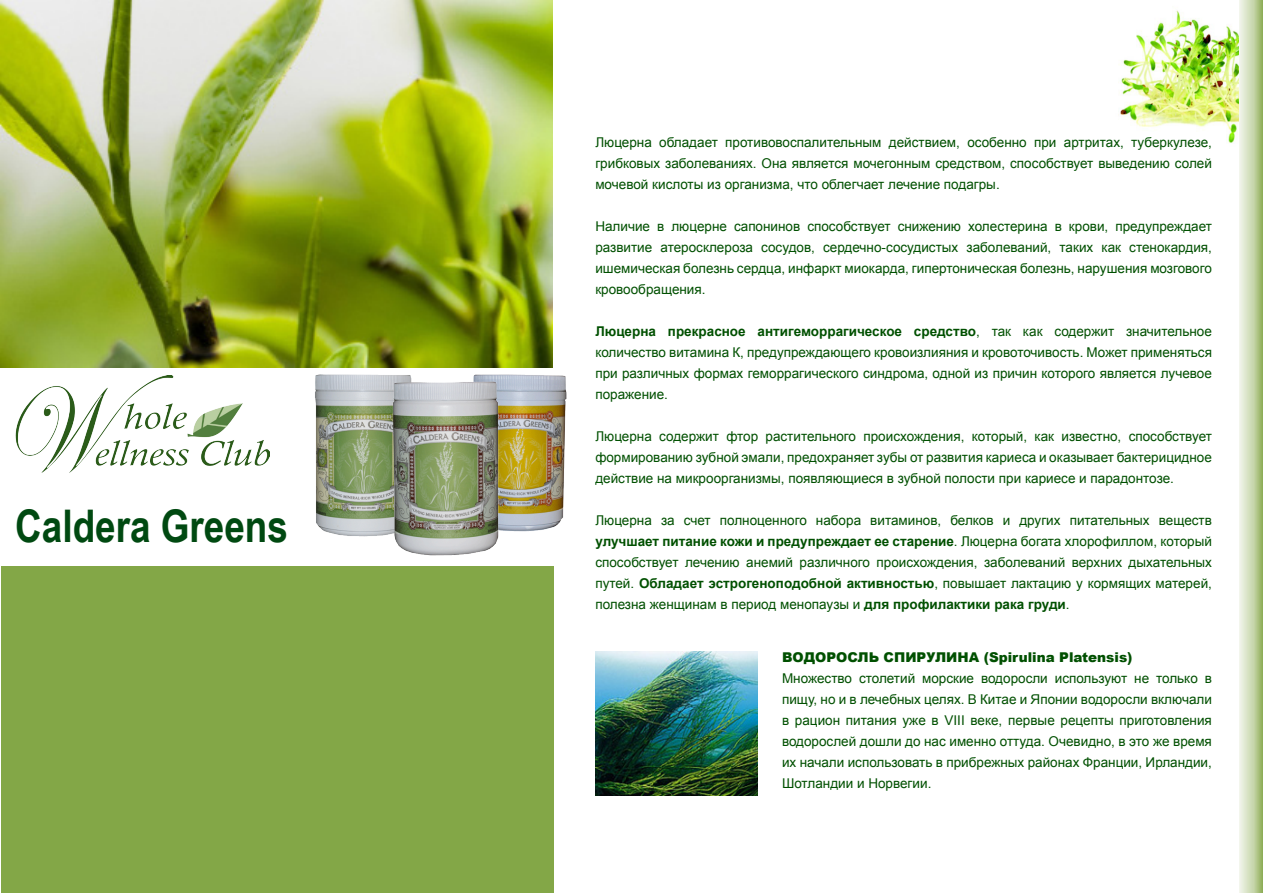
<style>
.page{position:relative;width:1263px;height:893px;background:#fff}
.page>*{position:absolute;margin:0;border:0;box-sizing:border-box;transform-origin:0 0}
.t1{font:700 45px "Arial Narrow";color:#004911}
.t2{font:13.5px/21px "Arial";color:#005000;text-align:justify}
.t3{font:900 13.5px "Arial";color:#005000}
.s1{font-weight:700}
</style>
<div class="page">
<img style="left:1118px;top:10px;width:121px;height:133px">
<img style="left:0;top:0;width:553px;height:367px">
<div style="left:1px;top:566px;width:553px;height:327px;background:#83a747"></div>
<img style="left:1239px;top:0;width:24px;height:893px">
<img style="left:15px;top:376px;width:254px;height:97px">
<img style="left:473px;top:375px;width:94px;height:157px">
<img style="left:315px;top:375px;width:96px;height:162px">
<img style="left:392px;top:382px;width:107px;height:173px">
<img style="left:595px;top:652px;width:162px;height:144px">
<p class="t1" style="left:15px;top:492px;width:274px">Caldera Greens</p>
<p class="t2" style="left:595px;top:132px;width:618px">Люцерна обладает противовоспалительным действием, особенно при артритах, туберкулезе, грибковых заболеваниях. Она является мочегонным средством, способствует выведению солей мочевой кислоты из организма, что облегчает лечение подагры.</p>
<p class="t2" style="left:595px;top:216px;width:618px">Наличие в люцерне сапонинов способствует снижению холестерина в крови, предупреждает развитие атеросклероза сосудов, сердечно-сосудистых заболеваний, таких как стенокардия, ишемическая болезнь сердца, инфаркт миокарда, гипертоническая болезнь, нарушения мозгового кровообращения.</p>
<p class="t2" style="left:595px;top:321px;width:618px"><span class="s1">Люцерна прекрасное антигеморрагическое средство</span>, так как содержит значительное количество витамина К, предупреждающего кровоизлияния и кровоточивость. Может применяться при различных формах геморрагического синдрома, одной из причин которого является лучевое поражение.</p>
<p class="t2" style="left:595px;top:426px;width:618px">Люцерна содержит фтор растительного происхождения, который, как известно, способствует формированию зубной эмали, предохраняет зубы от развития кариеса и оказывает бактерицидное действие на микроорганизмы, появляющиеся в зубной полости при кариесе и парадонтозе.</p>
<p class="t2" style="left:595px;top:510px;width:618px">Люцерна за счет полноценного набора витаминов, белков и других питательных веществ <span class="s1">улучшает питание кожи и предупреждает ее старение</span>. Люцерна богата хлорофиллом, который способствует лечению анемий различного происхождения, заболеваний верхних дыхательных путей. <span class="s1">Обладает эстрогеноподобной активностью</span>, повышает лактацию у кормящих матерей, полезна женщинам в период менопаузы и <span class="s1">для профилактики рака груди</span>.</p>
<p class="t3" style="left:782px;top:647px;width:352px">ВОДОРОСЛЬ СПИРУЛИНА (Spirulina Platensis)</p>
<p class="t2" style="left:782px;top:667px;width:431px">Множество столетий морские водоросли используют не только в пищу, но и в лечебных целях. В Китае и Японии водоросли включали в рацион питания уже в VIII веке, первые рецепты приготовления водорослей дошли до нас именно оттуда. Очевидно, в это же время их начали использовать в прибрежных районах Франции, Ирландии, Шотландии и Норвегии.</p>
</div>
